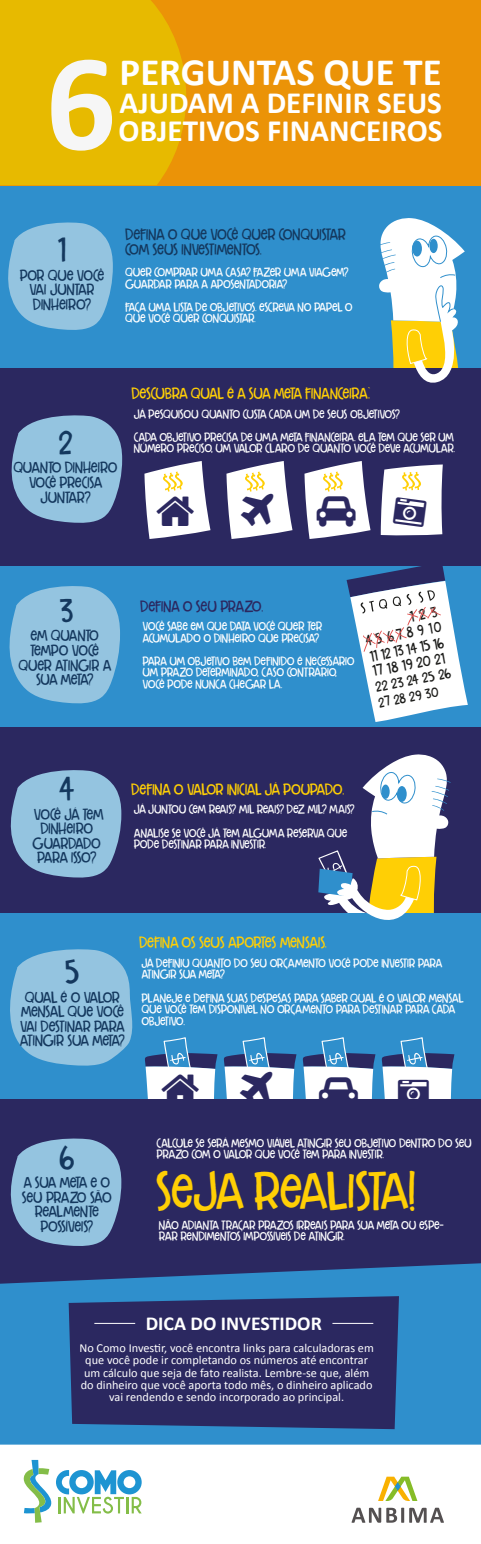
<style>
.page{position:relative;width:481px;height:1544px;background:#fff}
.page>*{position:absolute;margin:0;border:0;box-sizing:border-box;transform-origin:0 0}
.t1{font:700 139.12px "Calibri";color:#f6f6f6}
.t2{font:40.25px "Taco Tuesday";letter-spacing:.015em;color:#ffcf05}
.t3{font:700 38.85px "Calibri";color:#fff}
.t4{font:700 31.06px "Calibri";color:#fff}
.t5{font:700 30.97px "Calibri";color:#fff}
.t6{font:25.11px "Taco Tuesday";color:#14385e}
.t7{font:700 19.78px "Calibri";color:#fff}
.t8{font:12.25px/12.2px "Calibri";color:#fff;text-align:center}
.t9{font:12.25px "Taco Tuesday";letter-spacing:.015em;color:#ffcf05}
.t10{font:12.25px/14.7px "Taco Tuesday";letter-spacing:.015em;color:#14385e}
.t11{font:12.25px "Taco Tuesday";letter-spacing:.015em;color:#2b2860}
.t12{font:12.08px/14.5px "Taco Tuesday";letter-spacing:.015em;color:#14385e;text-align:center}
.t13{font:11.29px/15px "Taco Tuesday";color:#1d1d1b;text-align:right}
.t14{font:10.76px "Taco Tuesday";color:#1d1d1b}
.t15{font:10.41px "Taco Tuesday";color:#1d1d1b}
.t16{font:9.62px/11.5px "Taco Tuesday";letter-spacing:.015em;color:#fff}
</style>
<div class="page">
<div style="left:0;top:186px;width:480px;height:182px;background:#2f8fcc"></div>
<div style="left:0;top:0;width:480px;height:185px;background:#eb9307"></div>
<div style="left:0;top:0;width:186px;height:185px;background:#e7ba00"></div>
<svg style="left:8px;top:222px;width:105px;height:108px"></svg>
<div style="left:0;top:368px;width:480px;height:199px;background:#2b2860"></div>
<svg style="left:11px;top:415px;width:111px;height:108px"></svg>
<div style="left:0;top:726px;width:480px;height:187px;background:#2b2860"></div>
<svg style="left:10px;top:770px;width:111px;height:108px"></svg>
<svg style="left:379px;top:218px;width:85px;height:165px"></svg>
<div style="left:0;top:566px;width:480px;height:160px;background:#2f8fcc"></div>
<svg style="left:9px;top:586px;width:111px;height:118px"></svg>
<svg style="left:346px;top:566px;width:121px;height:156px"></svg>
<div style="left:0;top:913px;width:480px;height:186px;background:#2f8fcc"></div>
<svg style="left:318px;top:754px;width:132px;height:166px"></svg>
<svg style="left:10px;top:949px;width:123px;height:117px;background:#84bbdc"></svg>
<div style="left:0;top:1099px;width:480px;height:186px;background:#2b2860"></div>
<svg style="left:10px;top:1138px;width:111px;height:108px"></svg>
<svg style="left:0;top:1263px;width:480px;height:181px;background:#2e82bf"></svg>
<div style="left:69px;top:1296px;width:329px;height:133px;background:#2b2860"></div>
<hr style="left:332px;top:1322px;width:41px;height:1px;background:#fff">
<hr style="left:94px;top:1322px;width:41px;height:1px;background:#fff">
<svg style="left:24px;top:1459px;width:117px;height:63px"></svg>
<svg style="left:378px;top:1476px;width:39px;height:25px"></svg>
<svg style="left:351px;top:1507px;width:92px;height:15px"></svg>
<svg style="left:144px;top:461px;width:66px;height:78px"></svg>
<svg style="left:226px;top:461px;width:66px;height:78px"></svg>
<svg style="left:304px;top:461px;width:66px;height:78px"></svg>
<svg style="left:380px;top:464px;width:62px;height:71px;background:#efedeb"></svg>
<svg style="left:145px;top:1037px;width:72px;height:62px"></svg>
<svg style="left:223px;top:1037px;width:73px;height:62px"></svg>
<svg style="left:302px;top:1037px;width:73px;height:62px"></svg>
<svg style="left:381px;top:1037px;width:73px;height:62px"></svg>
<h1 class="t1" style="left:46px;top:4px;width:72px">6</h1>
<h3 class="t3" style="left:119px;top:45px;width:323px">PERGUNTAS QUE TE</h3>
<h3 class="t5" style="left:119px;top:81px;width:324px">AJUDAM A DEFINIR SEUS</h3>
<h3 class="t4" style="left:118px;top:109px;width:325px">OBJETIVOS FINANCEIROS</h3>
<h3 class="t6" style="left:58px;top:233px;width:10px">1</h3>
<p class="t12" style="left:20px;top:267px;width:85px">POR QUE VOCÊ<br>VAI JUNTAR<br>DINHEIRO?</p>
<p class="t10" style="left:125px;top:227px;width:221px">DEFINA O QUE VOCÊ QUER CONQUISTAR<br>COM SEUS INVESTIMENTOS.</p>
<p class="t16" style="left:125px;top:266px;width:224px">QUER COMPRAR UMA CASA? FAZER UMA VIAGEM?<br>GUARDAR PARA A APOSENTADORIA?</p>
<p class="t16" style="left:125px;top:301px;width:228px">FAÇA UMA LISTA DE OBJETIVOS. ESCREVA NO PAPEL O<br>QUE VOCÊ QUER CONQUISTAR.</p>
<h3 class="t6" style="left:59px;top:426px;width:14px">2</h3>
<p class="t12" style="left:14px;top:460px;width:105px">QUANTO DINHEIRO<br>VOCÊ PRECISA<br>JUNTAR?</p>
<p class="t9" style="left:131px;top:385px;width:240px">DESCUBRA QUAL É A SUA META FINANCEIRA.`</p>
<p class="t16" style="left:134px;top:408px;width:266px">JÁ PESQUISOU QUANTO CUSTA CADA UM DE SEUS OBJETIVOS?</p>
<p class="t16" style="left:134px;top:431px;width:322px">CADA OBJETIVO PRECISA DE UMA META FINANCEIRA. ELA TEM QUE SER UM<br>NÚMERO PRECISO, UM VALOR CLARO DE QUANTO VOCÊ DEVE ACUMULAR.</p>
<h3 class="t6" style="left:60px;top:594px;width:14px">3</h3>
<p class="t11" style="left:140px;top:598px;width:124px">DEFINA O SEU PRAZO.</p>
<p class="t16" style="left:143px;top:620px;width:180px">VOCÊ SABE EM QUE DATA VOCÊ QUER TER<br>ACUMULADO O DINHEIRO QUE PRECISA?</p>
<p class="t16" style="left:143px;top:655px;width:213px">PARA UM OBJETIVO BEM DEFINIDO É NECESSÁRIO<br>UM PRAZO DETERMINADO, CASO CONTRÁRIO,<br>VOCÊ PODE NUNCA CHEGAR LÁ.</p>
<p class="t12" style="left:19px;top:628px;width:93px">EM QUANTO<br>TEMPO VOCÊ<br>QUER ATINGIR A<br>SUA META?</p>
<p class="t13" style="left:361px;top:618px;width:78px;rotate:-11deg">123<br>45 678910</p>
<p class="t13" style="left:368px;top:649px;width:76px;text-align:left;rotate:-11deg">11 12 13 14 15 16<br>17 18 19 20 21</p>
<p class="t14" style="left:374px;top:680px;width:77px;rotate:-11deg">22 23 24 25 26</p>
<p class="t15" style="left:377px;top:696px;width:62px;rotate:-11deg">27 28 29 30</p>
<h3 class="t6" style="left:59px;top:772px;width:16px">4</h3>
<p class="t12" style="left:33px;top:807px;width:72px">VOCÊ JÁ TEM<br>DINHEIRO<br>GUARDADO<br>PARA ISSO?</p>
<p class="t9" style="left:131px;top:781px;width:214px">DEFINA O VALOR INICIAL JÁ POUPADO.</p>
<p class="t16" style="left:134px;top:803px;width:222px">JÁ JUNTOU CEM REAIS? MIL REAIS? DEZ MIL? MAIS?</p>
<p class="t16" style="left:134px;top:826px;width:214px">ANALISE SE VOCÊ JÁ TEM ALGUMA RESERVA QUE<br>PODE DESTINAR PARA INVESTIR.</p>
<h3 class="t6" style="left:66px;top:955px;width:15px">5</h3>
<p class="t12" style="left:20px;top:989px;width:106px">QUAL É O VALOR<br>MENSAL QUE VOCÊ<br>VAI DESTINAR PARA<br>ATINGIR SUA META?</p>
<p class="t9" style="left:139px;top:934px;width:188px">DEFINA OS SEUS APORTES MENSAIS.</p>
<p class="t16" style="left:142px;top:957px;width:301px">JÁ DEFINIU QUANTO DO SEU ORÇAMENTO VOCÊ PODE INVESTIR PARA<br>ATINGIR SUA META?</p>
<p class="t16" style="left:142px;top:991px;width:322px">PLANEJE E DEFINA SUAS DESPESAS PARA SABER QUAL É O VALOR MENSAL<br>QUE VOCÊ TEM DISPONÍVEL NO ORÇAMENTO PARA DESTINAR PARA CADA<br>OBJETIVO.</p>
<h3 class="t6" style="left:60px;top:1140px;width:16px">6</h3>
<p class="t12" style="left:22px;top:1175px;width:91px">A SUA META E O<br>SEU PRAZO SÃO<br>REALMENTE<br>POSSÍVEIS?</p>
<p class="t16" style="left:157px;top:1136px;width:316px">CALCULE SE SERÁ MESMO VIÁVEL ATINGIR SEU OBJETIVO DENTRO DO SEU<br>PRAZO COM O VALOR QUE VOCÊ TEM PARA INVESTIR.</p>
<h2 class="t2" style="left:157px;top:1165px;width:260px">SEJA REALISTA!</h2>
<p class="t16" style="left:159px;top:1219px;width:286px">NÃO ADIANTA TRAÇAR PRAZOS IRREAIS PARA SUA META OU ESPE-<br>RAR RENDIMENTOS IMPOSSÍVEIS DE ATINGIR.</p>
<h3 class="t7" style="left:146px;top:1309px;width:177px">DICA DO INVESTIDOR</h3>
<p class="t8" style="left:79px;top:1341px;width:295px">No Como Investir, você encontra links para calculadoras em que você pode ir completando os números até encontrar um cálculo que seja de fato realista. Lembre-se que, além do dinheiro que você aporta todo mês, o dinheiro aplicado vai rendendo e sendo incorporado ao principal.</p>
</div>
